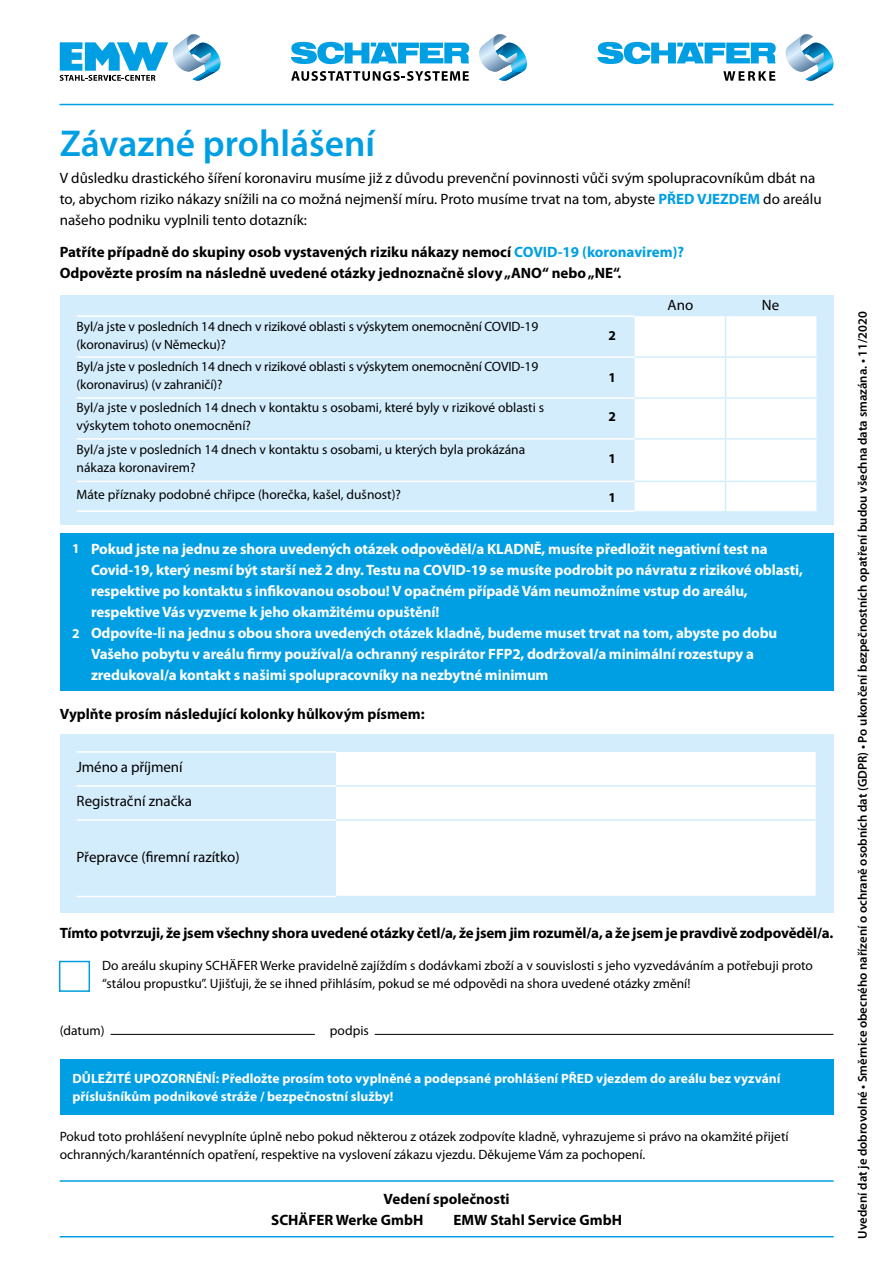
<style>
.page{position:relative;width:893px;height:1263px;background:#fff}
.page>*{position:absolute;margin:0;border:0;box-sizing:border-box;transform-origin:0 0}
.t1{font:600 37.5px "Myriad Pro";color:#009fe3}
.t2{font:700 15px/21px "Myriad Pro";letter-spacing:-.01em;color:#fff}
.t3{font:700 15px/21px "Myriad Pro";color:#000}
.t4{font:15px/21px "Myriad Pro";color:#000}
.t5{font:13.5px/18px "Myriad Pro";color:#000}
.t6{font:700 13.5px/18px "Myriad Pro";color:#fff}
.t7{font:700 13.5px "Myriad Pro";color:#000}
.t8{font:600 12.75px "Myriad Pro";color:#000}
.s1{font-weight:700;color:#009fe3}
.s2{color:#009fe3}
</style>
<div class="page">
<div style="left:60px;top:1059px;width:773px;height:55px;background:#009fe3"></div>
<hr style="left:60px;top:1236px;width:774px;height:1px;background:#009fe3">
<hr style="left:60px;top:104px;width:773px;height:1px;background:#009fe3">
<div style="left:60px;top:734px;width:773px;height:179px;background:#d4edfc"></div>
<div style="left:336px;top:752px;width:480px;height:144px;background:#fff"></div>
<hr style="left:77px;top:751px;width:259px;height:2px;background:#fff">
<hr style="left:77px;top:785px;width:259px;height:2px;background:#fff">
<hr style="left:77px;top:819px;width:259px;height:2px;background:#fff">
<hr style="left:77px;top:896px;width:259px;height:1px;background:#fff">
<hr style="left:336px;top:785px;width:480px;height:2px;background:#d4edfc">
<hr style="left:336px;top:819px;width:480px;height:2px;background:#d4edfc">
<div style="left:59px;top:961px;width:31px;height:31px;border:2px solid #009fe3"></div>
<hr style="left:111px;top:1034px;width:204px;height:1px;background:#000">
<hr style="left:375px;top:1034px;width:458px;height:1px;background:#000">
<hr style="left:60px;top:1180px;width:774px;height:2px;background:#009fe3">
<svg style="left:786px;top:34px;width:47px;height:47px"></svg>
<svg style="left:597px;top:42px;width:179px;height:22px"></svg>
<svg style="left:723px;top:71px;width:52px;height:10px"></svg>
<svg style="left:60px;top:34px;width:160px;height:47px"></svg>
<svg style="left:291px;top:71px;width:178px;height:10px"></svg>
<svg style="left:479px;top:34px;width:48px;height:47px"></svg>
<svg style="left:291px;top:42px;width:178px;height:22px"></svg>
<div style="left:60px;top:534px;width:773px;height:157px;background:#009fe3"></div>
<div style="left:60px;top:295px;width:773px;height:230px;background:#d4edfc"></div>
<hr style="left:77px;top:315px;width:558px;height:2px;background:#fff">
<hr style="left:77px;top:356px;width:558px;height:2px;background:#fff">
<hr style="left:77px;top:397px;width:558px;height:2px;background:#fff">
<hr style="left:77px;top:438px;width:558px;height:2px;background:#fff">
<hr style="left:77px;top:481px;width:558px;height:1px;background:#fff">
<hr style="left:77px;top:510px;width:558px;height:2px;background:#fff">
<div style="left:635px;top:316px;width:181px;height:195px;background:#fff"></div>
<h1 class="t1" style="left:60px;top:119px;width:317px">Závazné prohlášení</h1>
<p class="t4" style="left:60px;top:168px;width:763px">V důsledku drastického šíření koronaviru musíme již z důvodu prevenční povinnosti vůči svým spolupracovníkům dbát na to, abychom riziko nákazy snížili na co možná nejmenší míru. Proto musíme trvat na tom, abyste <span class="s1">PŘED VJEZDEM</span> do areálu našeho podniku vyplnili tento dotazník:</p>
<p class="t3" style="left:60px;top:241px;width:626px">Patříte případně do skupiny osob vystavených riziku nákazy nemocí <span class="s2">COVID-19 (koronavirem)?<br></span>Odpovězte prosím na následně uvedené otázky jednoznačně slovy „ANO“ nebo „NE“.</p>
<p class="t5" style="left:77px;top:317px;width:463px">Byl/a jste v posledních 14 dnech v rizikové oblasti s výskytem onemocnění COVID-19 (koronavirus) (v Německu)?</p>
<p class="t5" style="left:77px;top:358px;width:463px">Byl/a jste v posledních 14 dnech v rizikové oblasti s výskytem onemocnění COVID-19 (koronavirus) (v zahraničí)?</p>
<p class="t5" style="left:77px;top:399px;width:469px">Byl/a jste v posledních 14 dnech v kontaktu s osobami, které byly v rizikové oblasti s výskytem tohoto onemocnění?</p>
<p class="t5" style="left:77px;top:440px;width:450px">Byl/a jste v posledních 14 dnech v kontaktu s osobami, u kterých byla prokázána nákaza koronavirem?</p>
<p class="t5" style="left:77px;top:485px;width:326px">Máte příznaky podobné chřipce (horečka, kašel, dušnost)?</p>
<p class="t7" style="left:608px;top:327px;width:9px">2</p>
<p class="t7" style="left:608px;top:369px;width:9px">1</p>
<p class="t7" style="left:608px;top:408px;width:9px">2</p>
<p class="t7" style="left:608px;top:450px;width:9px">1</p>
<p class="t7" style="left:608px;top:488px;width:9px">1</p>
<p class="t4" style="left:668px;top:295px;width:27px">Ano</p>
<p class="t4" style="left:762px;top:295px;width:19px">Ne</p>
<p class="t6" style="left:72px;top:539px;width:9px">1</p>
<p class="t6" style="left:72px;top:624px;width:9px">2</p>
<p class="t2" style="left:91px;top:538px;width:713px">Pokud jste na jednu ze shora uvedených otázek odpověděl/a KLADNĚ, musíte předložit negativní test na Covid-19, který nesmí být starší než 2 dny. Testu na COVID-19 se musíte podrobit po návratu z rizikové oblasti, respektive po kontaktu s infikovanou osobou! V opačném případě Vám neumožníme vstup do areálu, respektive Vás vyzveme k jeho okamžitému opuštění!<br>Odpovíte-li na jednu s obou shora uvedených otázek kladně, budeme muset trvat na tom, abyste po dobu Vašeho pobytu v areálu firmy používal/a ochranný respirátor FFP2, dodržoval/a minimální rozestupy a zredukoval/a kontakt s našimi spolupracovníky na nezbytné minimum</p>
<p class="t3" style="left:60px;top:703px;width:366px">Vyplňte prosím následující kolonky hůlkovým písmem:</p>
<p class="t4" style="left:77px;top:757px;width:107px">Jméno a příjmení</p>
<p class="t4" style="left:77px;top:791px;width:117px">Registrační značka</p>
<p class="t4" style="left:77px;top:846px;width:165px">Přepravce (firemní razítko)</p>
<p class="t3" style="left:60px;top:922px;width:775px">Tímto potvrzuji, že jsem všechny shora uvedené otázky četl/a, že jsem jim rozuměl/a, a že jsem je pravdivě zodpověděl/a.</p>
<p class="t5" style="left:102px;top:956px;width:712px">Do areálu skupiny SCHÄFER Werke pravidelně zajíždím s dodávkami zboží a v souvislosti s jeho vyzvedáváním a potřebuji proto “stálou propustku”. Ujišťuji, že se ihned přihlásím, pokud se mé odpovědi na shora uvedené otázky změní!</p>
<p class="t5" style="left:60px;top:1021px;width:46px">(datum)</p>
<p class="t5" style="left:330px;top:1021px;width:40px">podpis</p>
<p class="t6" style="left:72px;top:1068px;width:710px">DŮLEŽITÉ UPOZORNĚNÍ: Předložte prosím toto vyplněné a podepsané prohlášení PŘED vjezdem do areálu bez vyzvání příslušníkům podnikové stráže / bezpečnostní služby!</p>
<p class="t5" style="left:60px;top:1127px;width:730px">Pokud toto prohlášení nevyplníte úplně nebo pokud některou z otázek zodpovíte kladně, vyhrazujeme si právo na okamžité přijetí ochranných/karanténních opatření, respektive na vyslovení zákazu vjezdu. Děkujeme Vám za pochopení.</p>
<p class="t3" style="left:271px;top:1188px;width:240px;text-indent:112px">Vedení společnosti<br>SCHÄFER Werke GmbH</p>
<p class="t3" style="left:453px;top:1209px;width:170px">EMW Stahl Service GmbH</p>
<p class="t8" style="left:854px;top:1238px;width:929px;rotate:-90deg">Uvedení dat je dobrovolné • Směrnice obecného nařízení o ochraně osobních dat (GDPR) • Po ukončení bezpečnostních opatření budou všechna data smazána. • 11/2020</p>
</div>
